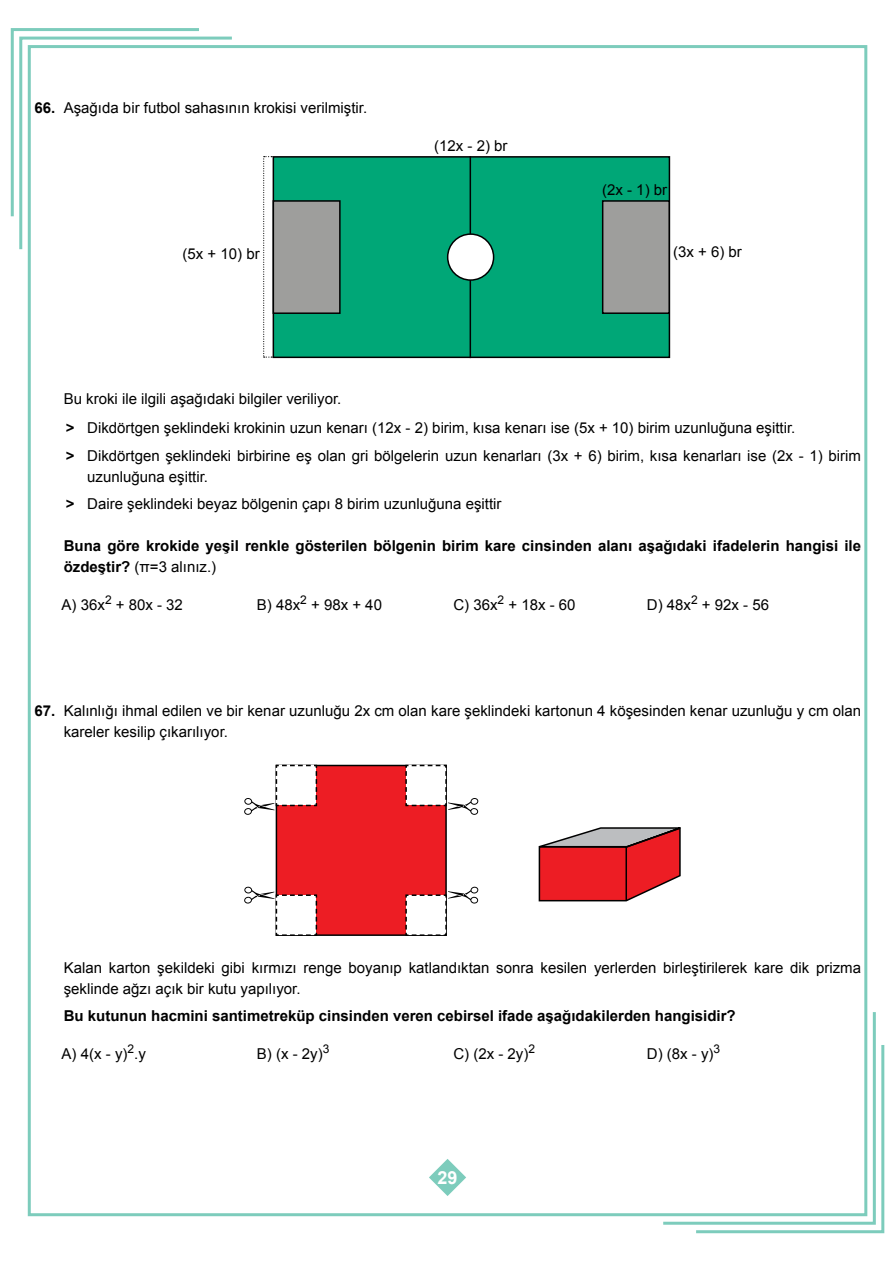
<style>
.page{position:relative;width:893px;height:1263px;background:#fff}
.page>*{position:absolute;margin:0;border:0;box-sizing:border-box;transform-origin:0 0}
.t1{font:700 18px "Arial";color:#fff}
.t2{font:15px/21px "Arial";color:#000}
.t3{font:700 15px/21px "Arial";color:#000}
.s1{font-weight:700}
.s2{font-weight:400}
</style>
<div class="page">
<svg style="left:19px;top:36px;width:216px;height:216px"></svg>
<svg style="left:10px;top:28px;width:192px;height:191px"></svg>
<svg style="left:660px;top:1009px;width:216px;height:216px"></svg>
<svg style="left:693px;top:1042px;width:192px;height:192px"></svg>
<svg style="left:429px;top:1159px;width:37px;height:37px"></svg>
<div style="left:273px;top:157px;width:396px;height:200px;background:#00a777"></div>
<div style="left:273px;top:156px;width:397px;height:202px;border:2px solid #000"></div>
<hr style="left:470px;top:156px;width:1px;height:202px;background:#000">
<div style="left:273px;top:201px;width:67px;height:112px;background:#9e9e9c"></div>
<div style="left:273px;top:200px;width:68px;height:114px;border:2px solid #000"></div>
<div style="left:603px;top:201px;width:66px;height:112px;background:#9e9e9c"></div>
<div style="left:602px;top:200px;width:68px;height:114px;border:2px solid #000"></div>
<div style="left:448px;top:234px;width:46px;height:46px;background:#fff;border-radius:50%"></div>
<div style="left:447px;top:233px;width:47px;height:48px;border:2px solid #000;border-radius:50%"></div>
<svg style="left:263px;top:156px;width:9px;height:202px"></svg>
<div style="left:276px;top:765px;width:170px;height:170px;background:#ed1d24"></div>
<div style="left:276px;top:765px;width:171px;height:171px;border:2px solid #000"></div>
<svg style="left:405px;top:764px;width:74px;height:51px"></svg>
<svg style="left:244px;top:886px;width:74px;height:50px"></svg>
<svg style="left:405px;top:886px;width:74px;height:50px"></svg>
<svg style="left:244px;top:764px;width:74px;height:51px"></svg>
<svg style="left:538px;top:827px;width:143px;height:75px"></svg>
<p class="t2" style="left:35px;top:97px;width:334px"><span class="s1">66.</span> Aşağıda bir futbol sahasının krokisi verilmiştir.</p>
<p class="t2" style="left:434px;top:136px;width:75px">(12x - 2) br</p>
<p class="t2" style="left:602px;top:179px;width:67px">(2x - 1) br</p>
<p class="t2" style="left:183px;top:243px;width:79px">(5x + 10) br</p>
<p class="t2" style="left:673px;top:242px;width:70px">(3x + 6) br</p>
<p class="t2" style="left:64px;top:384px;width:733px;line-height:29.5px">Bu kroki ile ilgili aşağıdaki bilgiler veriliyor.<br><span class="s1">&gt;</span> Dikdörtgen şeklindeki krokinin uzun kenarı (12x - 2) birim, kısa kenarı ise (5x + 10) birim uzunluğuna eşittir.</p>
<p class="t2" style="left:87px;top:445px;width:775px;text-indent:-21px"><span class="s1">&gt;</span> Dikdörtgen şeklindeki birbirine eş olan gri bölgelerin uzun kenarları (3x + 6) birim, kısa kenarları ise (2x - 1) birim uzunluğuna eşittir.</p>
<p class="t2" style="left:66px;top:493px;width:437px"><span class="s1">&gt;</span> Daire şeklindeki beyaz bölgenin çapı 8 birim uzunluğuna eşittir</p>
<p class="t3" style="left:64px;top:536px;width:799px">Buna göre krokide yeşil renkle gösterilen bölgenin birim kare cinsinden alanı aşağıdaki ifadelerin hangisi ile özdeştir? <span class="s2">(π=3 alınız.)</span></p>
<p class="t2" style="left:62px;top:595px;width:123px">A) 36x<sup>2</sup> + 80x - 32</p>
<p class="t2" style="left:257px;top:595px;width:127px">B) 48x<sup>2</sup> + 98x + 40</p>
<p class="t2" style="left:453px;top:595px;width:124px">C) 36x<sup>2</sup> + 18x - 60</p>
<p class="t2" style="left:647px;top:595px;width:124px">D) 48x<sup>2</sup> + 92x - 56</p>
<p class="t2" style="left:64px;top:701px;width:799px;text-indent:-29px"><span class="s1">67.</span> Kalınlığı ihmal edilen ve bir kenar uzunluğu 2x cm olan kare şeklindeki kartonun 4 köşesinden kenar uzunluğu y cm olan kareler kesilip çıkarılıyor.</p>
<p class="t2" style="left:64px;top:957px;width:799px">Kalan karton şekildeki gibi kırmızı renge boyanıp katlandıktan sonra kesilen yerlerden birleştirilerek kare dik prizma şeklinde ağzı açık bir kutu yapılıyor.</p>
<p class="t3" style="left:64px;top:1006px;width:673px">Bu kutunun hacmini santimetreküp cinsinden veren cebirsel ifade aşağıdakilerden hangisidir?</p>
<p class="t2" style="left:62px;top:1044px;width:86px">A) 4(x - y)<sup>2</sup>.y</p>
<p class="t2" style="left:257px;top:1044px;width:74px">B) (x - 2y)<sup>3</sup></p>
<p class="t2" style="left:453px;top:1044px;width:83px">C) (2x - 2y)<sup>2</sup></p>
<p class="t2" style="left:647px;top:1044px;width:75px">D) (8x - y)<sup>3</sup></p>
<p class="t1" style="left:438px;top:1166px;width:22px">29</p>
</div>
